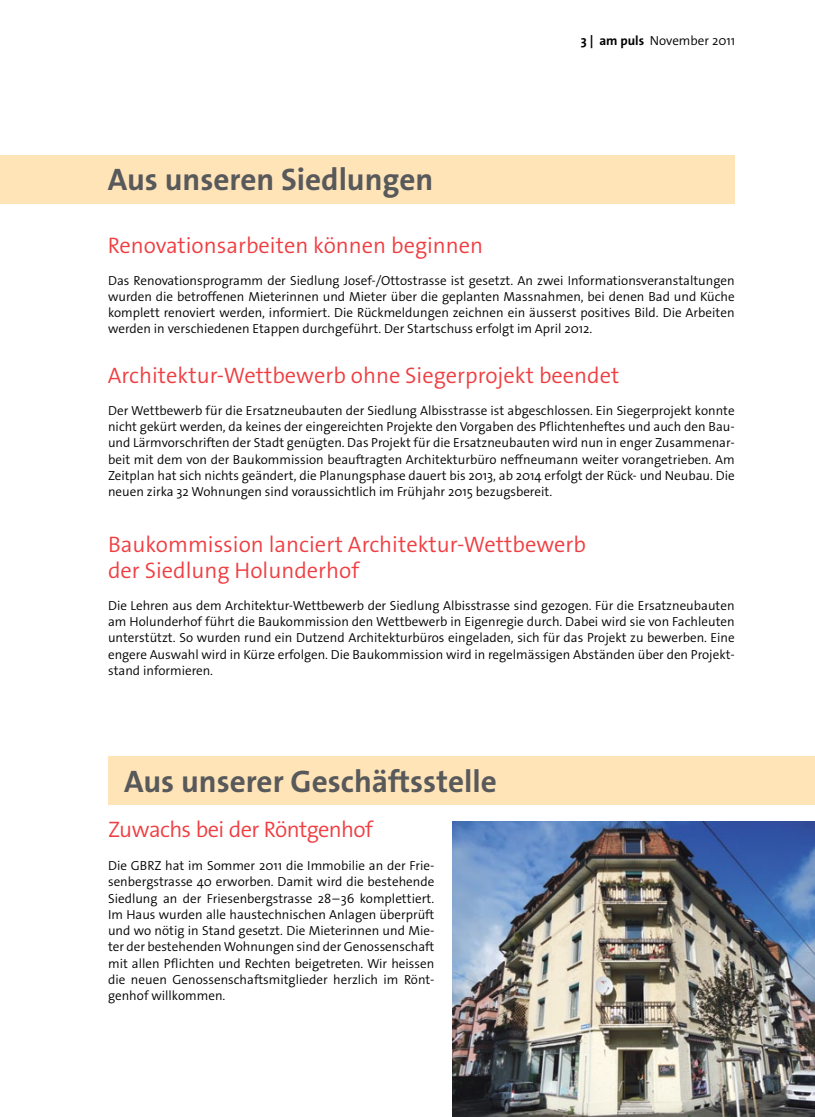
<style>
.page{position:relative;width:815px;height:1117px;background:#fff}
.page>*{position:absolute;margin:0;border:0;box-sizing:border-box;transform-origin:0 0}
.t1{font:700 31.25px "The Sans Os F";color:#58595b}
.t2{font:300 22.5px/26.2px "The Sans Os F";color:#ef3e42}
.t3{font:300 22.5px "The Sans Os F";letter-spacing:-.03em;color:#ef3e42}
.t4{font:300 13.12px/16.2px "The Sans Os F";color:#000;text-align:justify}
.s1{font-weight:700}
</style>
<div class="page">
<div style="left:108px;top:756px;width:707px;height:48px;background:#ffe4b8"></div>
<div style="left:0;top:154px;width:735px;height:49px;background:#ffe4b8"></div>
<img style="left:453px;top:821px;width:362px;height:295px">
<h1 class="t1" style="left:108px;top:159px;width:327px">Aus unseren Siedlungen</h1>
<h2 class="t2" style="left:108px;top:232px;width:377px">Renovationsarbeiten können beginnen</h2>
<p class="t4" style="left:581px;top:33px;width:156px"><span class="s1">3 | am puls</span> November 2011</p>
<p class="t4" style="left:108px;top:272px;width:628px">Das Renovationsprogramm der Siedlung Josef-/Ottostrasse ist gesetzt. An zwei Informationsveranstaltungen wurden die betroffenen Mieterinnen und Mieter über die geplanten Massnahmen, bei denen Bad und Küche komplett renoviert werden, informiert. Die Rückmeldungen zeichnen ein äusserst positives Bild. Die Arbeiten werden in verschiedenen Etappen durchgeführt. Der Startschuss erfolgt im April 2012.</p>
<h2 class="t2" style="left:108px;top:362px;width:513px">Architektur-Wettbewerb ohne Siegerprojekt beendet</h2>
<p class="t4" style="left:108px;top:402px;width:628px">Der Wettbewerb für die Ersatzneubauten der Siedlung Albisstrasse ist abgeschlossen. Ein Siegerprojekt konnte nicht gekürt werden, da keines der eingereichten Projekte den Vorgaben des Pflichtenheftes und auch den Bau&shy;und Lärmvorschriften der Stadt genügten. Das Projekt für die Ersatzneubauten wird nun in enger Zusammenar&shy;beit mit dem von der Baukommission beauftragten Architekturbüro neffneumann weiter vorangetrieben. Am Zeitplan hat sich nichts geändert, die Planungsphase dauert bis 2013, ab 2014 erfolgt der Rück- und Neubau. Die neuen zirka 32 Wohnungen sind voraussichtlich im Frühjahr 2015 bezugsbereit.</p>
<h2 class="t2" style="left:108px;top:531px;width:480px">Baukommission lanciert Architektur-Wettbewerb der Siedlung Holunderhof</h2>
<p class="t4" style="left:108px;top:597px;width:628px">Die Lehren aus dem Architektur-Wettbewerb der Siedlung Albisstrasse sind gezogen. Für die Ersatzneubauten am Holunderhof führt die Baukommission den Wettbewerb in Eigenregie durch. Dabei wird sie von Fachleuten unterstützt. So wurden rund ein Dutzend Architekturbüros eingeladen, sich für das Projekt zu bewerben. Eine engere Auswahl wird in Kürze erfolgen. Die Baukommission wird in regelmässigen Abständen über den Projekt&shy;stand informieren.</p>
<h1 class="t1" style="left:124px;top:761px;width:374px">Aus unserer Geschäftsstelle</h1>
<h2 class="t3" style="left:108px;top:814px;width:267px">Zuwachs bei der Röntgenhof</h2>
<p class="t4" style="left:108px;top:857px;width:328px">Die GBRZ hat im Sommer 2011 die Immobilie an der Frie&shy;senbergstrasse 40 erworben. Damit wird die bestehende Siedlung an der Friesenbergstrasse 28–36 komplettiert.<br>Im Haus wurden alle haustechnischen Anlagen überprüft und wo nötig in Stand gesetzt. Die Mieterinnen und Mie&shy;ter der bestehenden Wohnungen sind der Genossenschaft mit allen Pflichten und Rechten beigetreten. Wir heissen die neuen Genossenschaftsmitglieder herzlich im Rönt&shy;genhof willkommen.</p>
</div>
